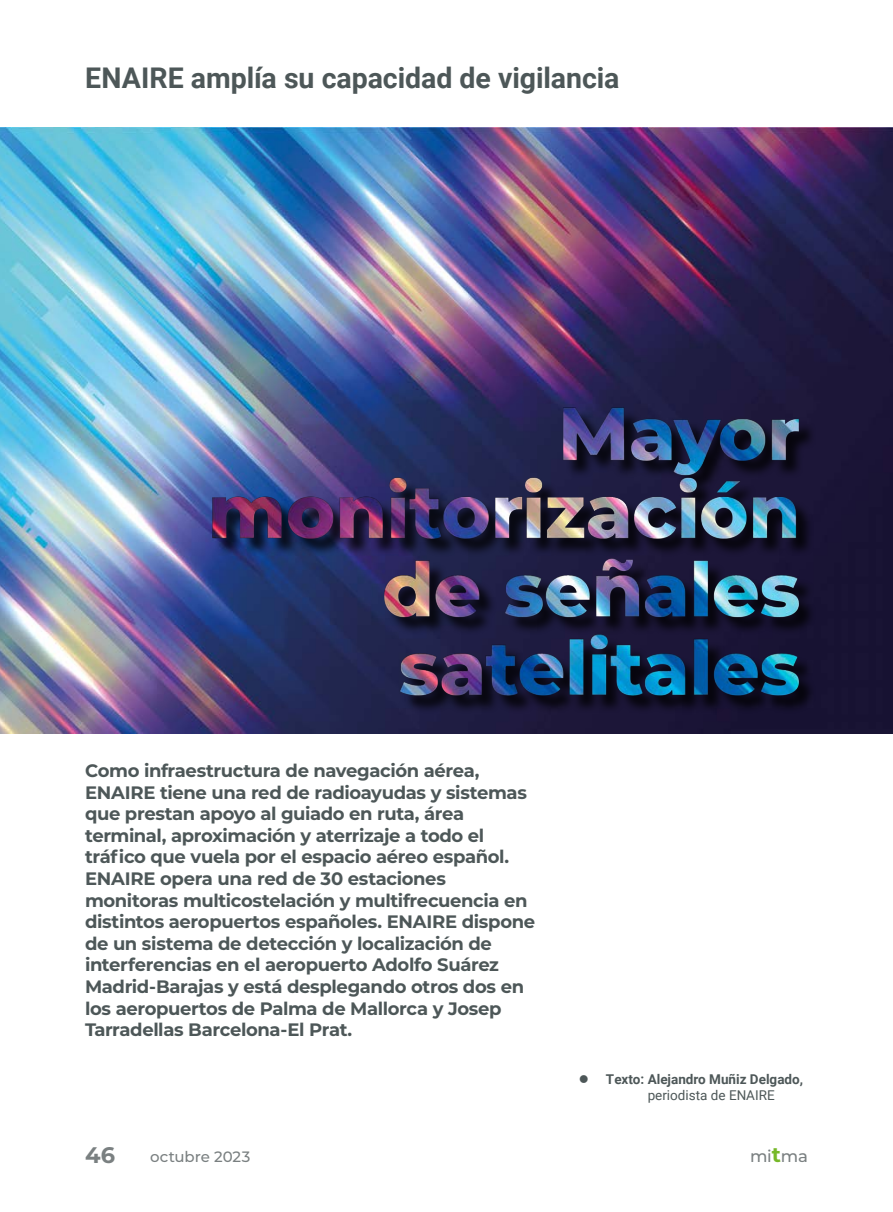
<style>
.page{position:relative;width:893px;height:1212px;background:#fff}
.page>*{position:absolute;margin:0;border:0;box-sizing:border-box;transform-origin:0 0}
.t1{font:700 28.5px "Roboto";color:#4d5758}
.t2{font:700 22.5px "Montserrat";color:#7a8081}
.t3{font:700 18px/21.6px "Montserrat";letter-spacing:-.02em;color:#4d5758}
.t4{font:500 16.5px "Montserrat";color:#7a8081}
.t5{font:500 15px "Montserrat";color:#7a8081}
.t6{font:700 13.5px/16.2px "Roboto";color:#4d5758}
.s1{font-weight:400}
.s2{font-weight:700;font-size:21px;color:#76b828}
</style>
<div class="page">
<img style="left:0;top:128px;width:893px;height:605px">
<img style="left:179px;top:390px;width:714px;height:338px">
<h1 class="t1" style="left:85px;top:58px;width:536px">ENAIRE amplía su capacidad de vigilancia</h1>
<p class="t3" style="left:85px;top:759px;width:452px">Como infraestructura de navegación aérea, ENAIRE tiene una red de radioayudas y sistemas que prestan apoyo al guiado en ruta, área terminal, aproximación y aterrizaje a todo el tráfico que vuela por el espacio aéreo español.<br>ENAIRE opera una red de 30 estaciones monitoras multicostelación y multifrecuencia en distintos aeropuertos españoles. ENAIRE dispone de un sistema de detección y localización de interferencias en el aeropuerto Adolfo Suárez Madrid-Barajas y está desplegando otros dos en los aeropuertos de Palma de Mallorca y Josep Tarradellas Barcelona-El Prat.</p>
<p class="t6" style="left:648px;top:1070px;width:157px;text-indent:-69px">● Texto: Alejandro Muñiz Delgado, <span class="s1">periodista de ENAIRE</span></p>
<p class="t2" style="left:85px;top:1139px;width:32px">46</p>
<p class="t5" style="left:150px;top:1146px;width:102px">octubre 2023</p>
<p class="t4" style="left:750px;top:1144px;width:59px">mi<span class="s2">t</span>ma</p>
</div>
